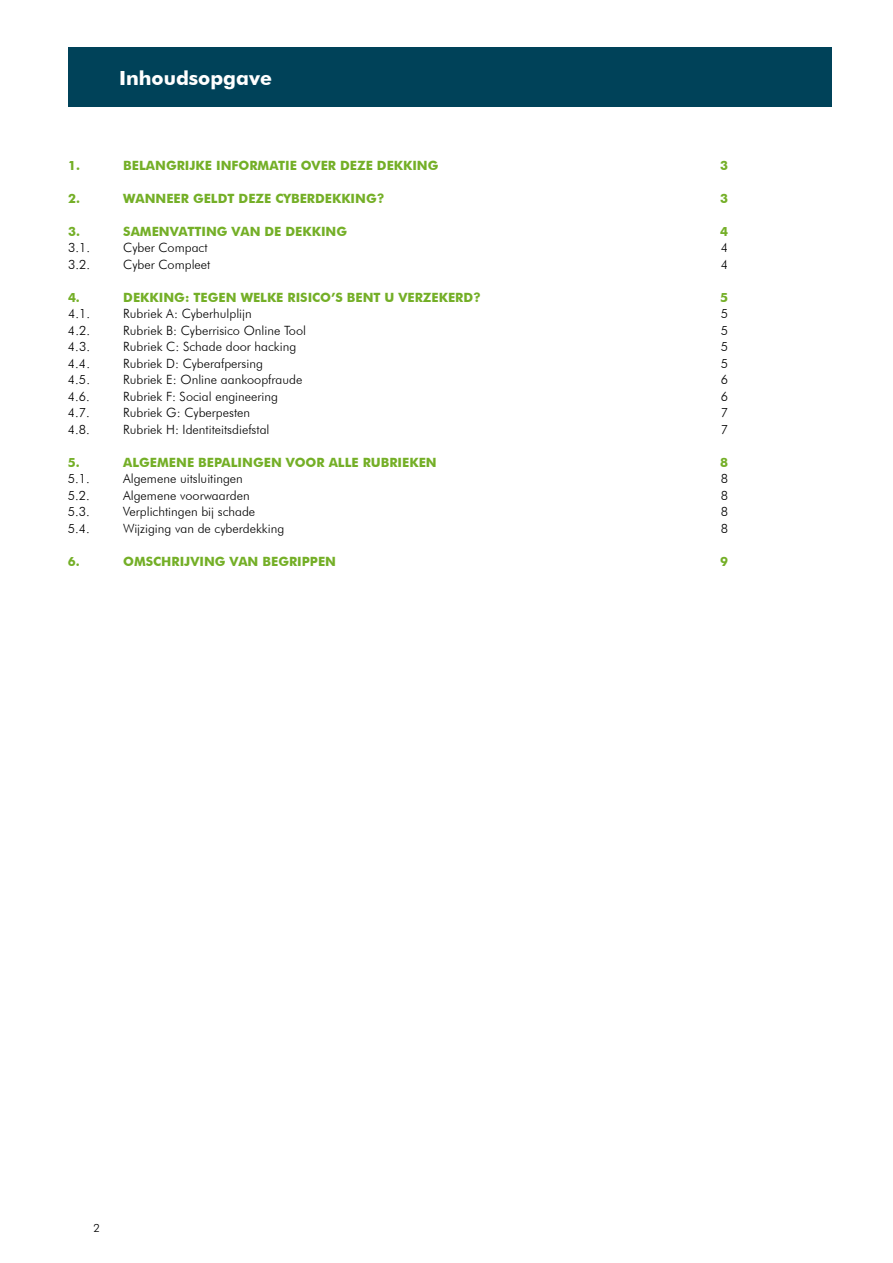
<style>
.page{position:relative;width:893px;height:1263px;background:#fff}
.page>*{position:absolute;margin:0;border:0;box-sizing:border-box;transform-origin:0 0}
.t1{font:700 19.5px "Futura BT";color:#fff}
.t2{font:300 12.75px "Futura BT";color:#000}
.t3{font:700 12.75px "Futura BT";color:#74af27}
.t4{font:300 11.25px "Futura BT";color:#000}
</style>
<div class="page">
<div style="left:68px;top:48px;width:763px;height:59px;background:#004259"></div>
<h1 class="t1" style="left:119px;top:66px;width:154px">Inhoudsopgave</h1>
<p class="t3" style="left:68px;top:157px;width:13px">1.</p>
<p class="t3" style="left:123px;top:157px;width:317px">BELANGRIJKE INFORMATIE OVER DEZE DEKKING</p>
<p class="t3" style="left:720px;top:157px;width:9px">3</p>
<p class="t3" style="left:68px;top:190px;width:13px">2.</p>
<p class="t3" style="left:123px;top:190px;width:263px">WANNEER GELDT DEZE CYBERDEKKING?</p>
<p class="t3" style="left:720px;top:190px;width:9px">3</p>
<p class="t3" style="left:68px;top:223px;width:13px">3.</p>
<p class="t3" style="left:123px;top:223px;width:225px">SAMENVATTING VAN DE DEKKING</p>
<p class="t3" style="left:720px;top:223px;width:9px">4</p>
<p class="t2" style="left:68px;top:240px;width:24px">3.1.</p>
<p class="t2" style="left:123px;top:240px;width:86px">Cyber Compact</p>
<p class="t2" style="left:721px;top:240px;width:9px">4</p>
<p class="t2" style="left:68px;top:256px;width:24px">3.2.</p>
<p class="t2" style="left:123px;top:256px;width:89px">Cyber Compleet</p>
<p class="t2" style="left:721px;top:256px;width:9px">4</p>
<p class="t3" style="left:68px;top:289px;width:13px">4.</p>
<p class="t3" style="left:123px;top:289px;width:359px">DEKKING: TEGEN WELKE RISICO’S BENT U VERZEKERD?</p>
<p class="t3" style="left:720px;top:289px;width:9px">5</p>
<p class="t2" style="left:68px;top:306px;width:24px">4.1.</p>
<p class="t2" style="left:123px;top:306px;width:130px">Rubriek A: Cyberhulplijn</p>
<p class="t2" style="left:721px;top:306px;width:9px">5</p>
<p class="t2" style="left:68px;top:322px;width:24px">4.2.</p>
<p class="t2" style="left:123px;top:322px;width:184px">Rubriek B: Cyberrisico Online Tool</p>
<p class="t2" style="left:721px;top:322px;width:9px">5</p>
<p class="t2" style="left:68px;top:339px;width:24px">4.3.</p>
<p class="t2" style="left:123px;top:339px;width:174px">Rubriek C: Schade door hacking</p>
<p class="t2" style="left:721px;top:339px;width:9px">5</p>
<p class="t2" style="left:68px;top:355px;width:24px">4.4.</p>
<p class="t2" style="left:123px;top:355px;width:141px">Rubriek D: Cyberafpersing</p>
<p class="t2" style="left:721px;top:355px;width:9px">5</p>
<p class="t2" style="left:68px;top:372px;width:24px">4.5.</p>
<p class="t2" style="left:123px;top:372px;width:181px">Rubriek E: Online aankoopfraude</p>
<p class="t2" style="left:721px;top:372px;width:9px">6</p>
<p class="t2" style="left:68px;top:388px;width:24px">4.6.</p>
<p class="t2" style="left:123px;top:388px;width:156px">Rubriek F: Social engineering</p>
<p class="t2" style="left:721px;top:388px;width:9px">6</p>
<p class="t2" style="left:68px;top:405px;width:24px">4.7.</p>
<p class="t2" style="left:123px;top:405px;width:128px">Rubriek G: Cyberpesten</p>
<p class="t2" style="left:721px;top:405px;width:9px">7</p>
<p class="t2" style="left:68px;top:421px;width:24px">4.8.</p>
<p class="t2" style="left:123px;top:421px;width:148px">Rubriek H: Identiteitsdiefstal</p>
<p class="t2" style="left:721px;top:421px;width:9px">7</p>
<p class="t3" style="left:68px;top:454px;width:13px">5.</p>
<p class="t3" style="left:123px;top:454px;width:315px">ALGEMENE BEPALINGEN VOOR ALLE RUBRIEKEN</p>
<p class="t3" style="left:720px;top:454px;width:9px">8</p>
<p class="t2" style="left:68px;top:471px;width:24px">5.1.</p>
<p class="t2" style="left:123px;top:471px;width:121px">Algemene uitsluitingen</p>
<p class="t2" style="left:721px;top:471px;width:9px">8</p>
<p class="t2" style="left:68px;top:487px;width:24px">5.2.</p>
<p class="t2" style="left:123px;top:487px;width:128px">Algemene voorwaarden</p>
<p class="t2" style="left:721px;top:487px;width:9px">8</p>
<p class="t2" style="left:68px;top:504px;width:24px">5.3.</p>
<p class="t2" style="left:123px;top:504px;width:134px">Verplichtingen bij schade</p>
<p class="t2" style="left:721px;top:504px;width:9px">8</p>
<p class="t2" style="left:68px;top:520px;width:24px">5.4.</p>
<p class="t2" style="left:123px;top:520px;width:163px">Wijziging van de cyberdekking</p>
<p class="t2" style="left:721px;top:520px;width:9px">8</p>
<p class="t3" style="left:68px;top:553px;width:13px">6.</p>
<p class="t3" style="left:123px;top:553px;width:214px">OMSCHRIJVING VAN BEGRIPPEN</p>
<p class="t3" style="left:720px;top:553px;width:9px">9</p>
<p class="t4" style="left:94px;top:1221px;width:8px">2</p>
</div>
